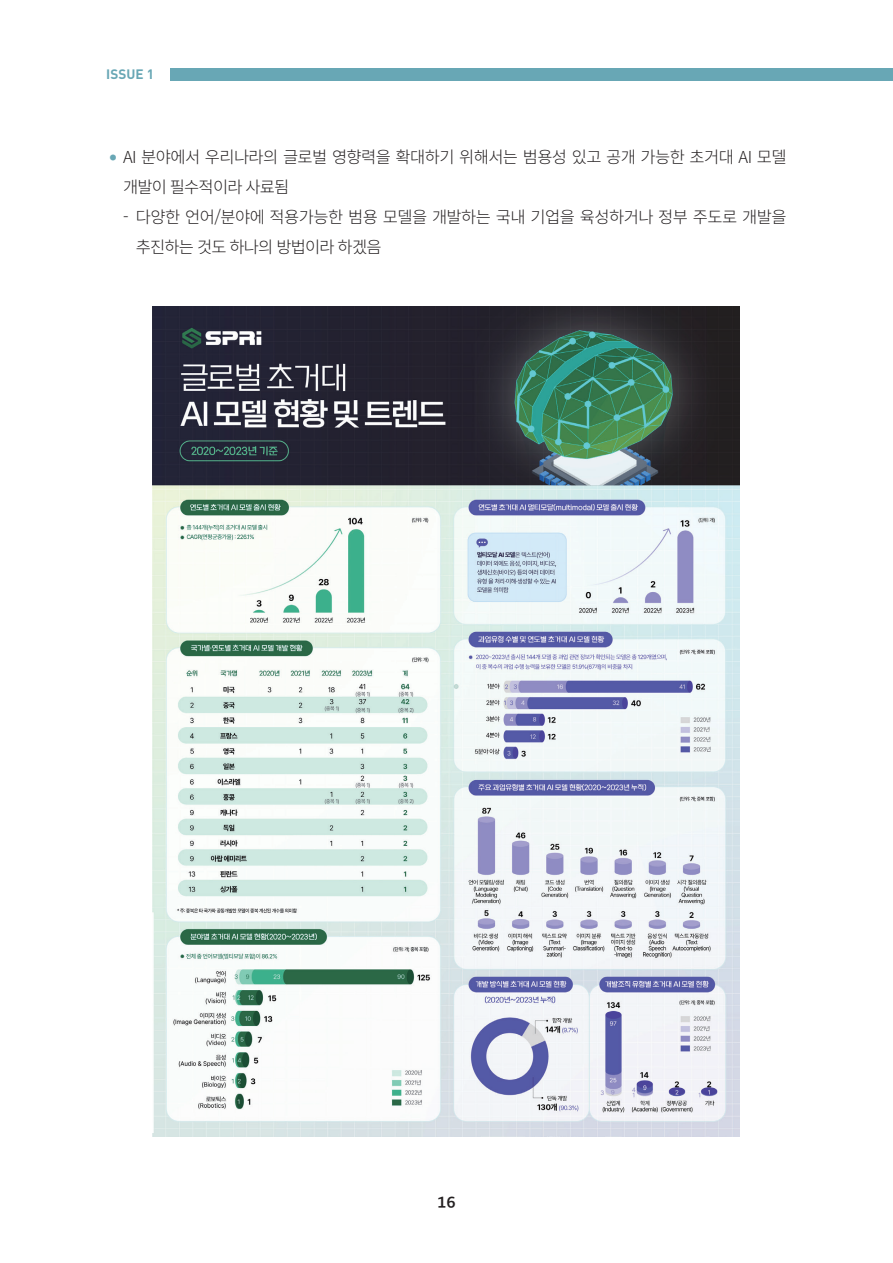
<style>
.page{position:relative;width:893px;height:1263px;background:#fff}
.page>*{position:absolute;margin:0;border:0;box-sizing:border-box;transform-origin:0 0}
.t1{font:300 16.5px/30px "Noto Sans CJ Kkr";letter-spacing:-.035em;color:#231f20}
.t2{font:15px "SD Gothic Neoa Uni g Bd";color:#231f20}
.t3{font:700 13.5px "DIN Pro";color:#68a7b5}
</style>
<div class="page">
<div style="left:170px;top:68px;width:723px;height:13px;background:#68a7b5"></div>
<img style="left:153px;top:306px;width:587px;height:831px">
<p class="t3" style="left:106px;top:65px;width:49px">ISSUE 1</p>
<p class="t1" style="left:123px;top:143px;width:665px;text-indent:-13px"><sup>●</sup> AI 분야에서 우리나라의 글로벌 영향력을 확대하기 위해서는 범용성 있고 공개 가능한 초거대 AI 모델 개발이 필수적이라 사료됨</p>
<p class="t1" style="left:136px;top:203px;width:652px;text-indent:-13px">- 다양한 언어/분야에 적용가능한 범용 모델을 개발하는 국내 기업을 육성하거나 정부 주도로 개발을 추진하는 것도 하나의 방법이라 하겠음</p>
<p class="t2" style="left:437px;top:1195px;width:20px">16</p>
</div>
